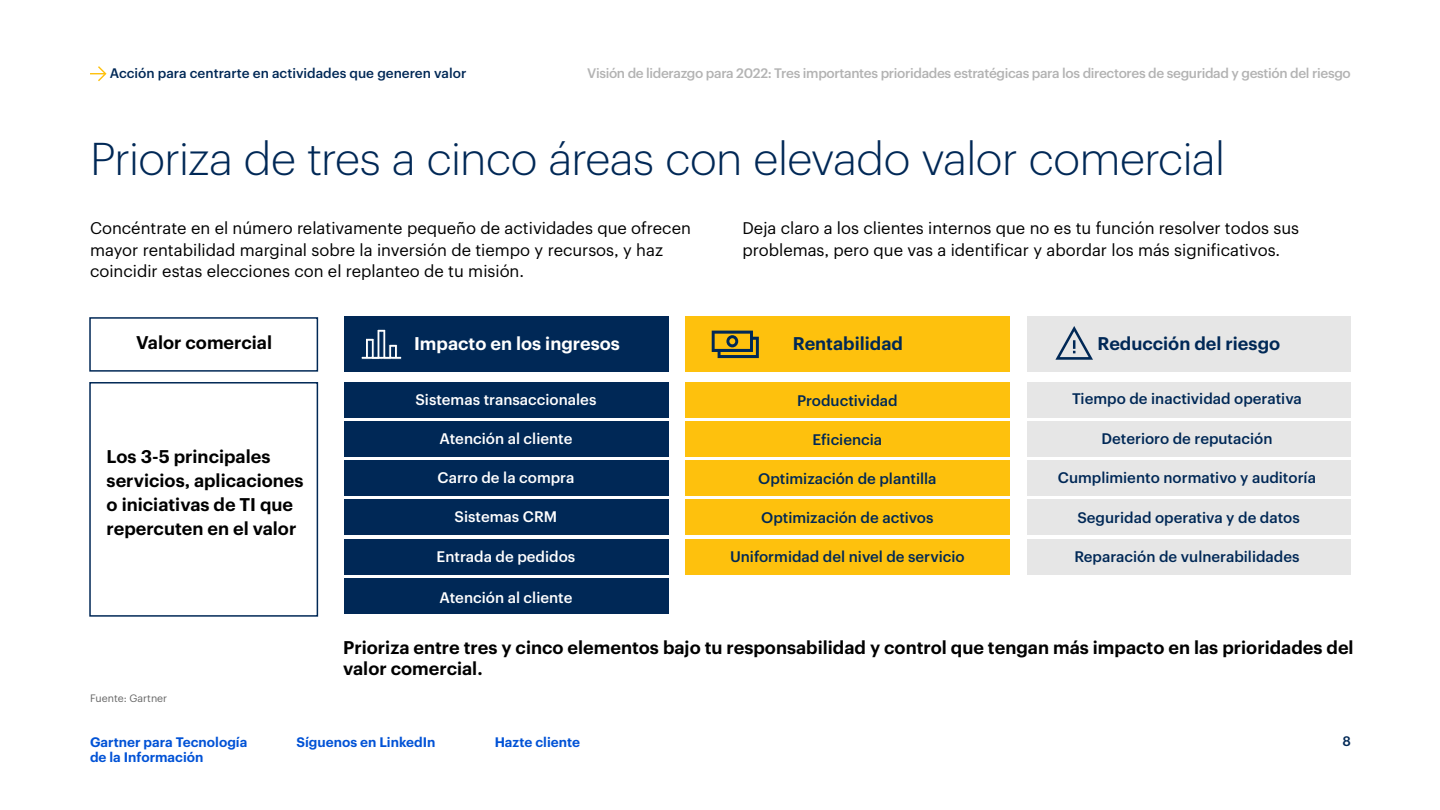
<style>
.page{position:relative;width:1440px;height:810px;background:#fff}
.page>*{position:absolute;margin:0;border:0;box-sizing:border-box;transform-origin:0 0}
._30_pt_page_header{font:300 45px "Graphik";letter-spacing:-.01em;color:#002856}
.page_subhead{font:600 18px/24px "Graphik";color:#000}
.page_subhead-2{font:600 18px "Graphik";color:#002856}
.page_subhead-3{font:600 18px "Graphik";color:#fff}
._3__Body_text_G_reg{font:16.5px/21.8px "Graphik";color:#000}
.page_subhead-4{font:500 15px "Graphik";color:#002856}
.page_subhead-5{font:500 15px "Graphik";color:#fff}
.t1{font:500 13.5px "Graphik";letter-spacing:-.025em;color:#b3b3b3}
._3__Body_text_G_reg-2{font:600 13.5px/15px "Graphik";color:#0052d6}
.Body_Text{font:500 13.5px "Graphik";color:#002856}
.source{font:10.5px "Graphik";color:#666}
</style>
<div class="page">
<div style="left:89px;top:317px;width:229px;height:55px;border:2px solid #002856"></div>
<svg style="left:90px;top:66px;width:17px;height:15px"></svg>
<div style="left:344px;top:316px;width:325px;height:56px;background:#002856"></div>
<div style="left:685px;top:316px;width:325px;height:56px;background:#fec10d"></div>
<div style="left:1027px;top:316px;width:324px;height:56px;background:#e6e6e6"></div>
<div style="left:1027px;top:382px;width:324px;height:36px;background:#e6e6e6"></div>
<div style="left:1027px;top:421px;width:324px;height:36px;background:#e6e6e6"></div>
<div style="left:1027px;top:460px;width:324px;height:36px;background:#e6e6e6"></div>
<div style="left:1027px;top:500px;width:324px;height:35px;background:#e6e6e6"></div>
<div style="left:1027px;top:539px;width:324px;height:36px;background:#e6e6e6"></div>
<div style="left:685px;top:382px;width:325px;height:36px;background:#fec10d"></div>
<div style="left:685px;top:421px;width:325px;height:36px;background:#fec10d"></div>
<div style="left:685px;top:460px;width:325px;height:36px;background:#fec10d"></div>
<div style="left:685px;top:500px;width:325px;height:35px;background:#fec10d"></div>
<div style="left:685px;top:539px;width:325px;height:36px;background:#fec10d"></div>
<div style="left:344px;top:382px;width:325px;height:36px;background:#002856"></div>
<div style="left:344px;top:421px;width:325px;height:36px;background:#002856"></div>
<div style="left:344px;top:460px;width:325px;height:36px;background:#002856"></div>
<div style="left:344px;top:500px;width:325px;height:35px;background:#002856"></div>
<div style="left:344px;top:539px;width:325px;height:36px;background:#002856"></div>
<div style="left:344px;top:579px;width:325px;height:35px;background:#002856"></div>
<svg style="left:361px;top:329px;width:41px;height:31px"></svg>
<svg style="left:712px;top:331px;width:47px;height:27px"></svg>
<svg style="left:1055px;top:326px;width:38px;height:34px"></svg>
<div style="left:89px;top:382px;width:229px;height:235px;border:2px solid #002856"></div>
<p class="Body_Text" style="left:110px;top:63px;width:358px">Acción para centrarte en actividades que generen valor</p>
<p class="t1" style="left:587px;top:63px;width:765px">Visión de liderazgo para 2022: Tres importantes prioridades estratégicas para los directores de seguridad y gestión del riesgo</p>
<p class="_30_pt_page_header" style="left:90px;top:126px;width:1136px">Prioriza de tres a cinco áreas con elevado valor comercial</p>
<p class="_3__Body_text_G_reg" style="left:90px;top:216px;width:602px">Concéntrate en el número relativamente pequeño de actividades que ofrecen mayor rentabilidad marginal sobre la inversión de tiempo y recursos, y haz coincidir estas elecciones con el replanteo de tu misión.</p>
<p class="_3__Body_text_G_reg" style="left:742px;top:216px;width:558px">Deja claro a los clientes internos que no es tu función resolver todos sus problemas, pero que vas a identificar y abordar los más significativos.</p>
<p class="page_subhead" style="left:136px;top:329px;width:137px">Valor comercial</p>
<p class="page_subhead-3" style="left:414px;top:330px;width:207px">Impacto en los ingresos</p>
<p class="page_subhead-2" style="left:793px;top:330px;width:112px">Rentabilidad</p>
<p class="page_subhead-2" style="left:1097px;top:330px;width:184px">Reducción del riesgo</p>
<p class="page_subhead-5" style="left:415px;top:388px;width:183px">Sistemas transaccionales</p>
<p class="page_subhead-5" style="left:439px;top:427px;width:135px">Atención al cliente</p>
<p class="page_subhead-5" style="left:437px;top:466px;width:138px">Carro de la compra</p>
<p class="page_subhead-5" style="left:455px;top:505px;width:104px">Sistemas CRM</p>
<p class="page_subhead-5" style="left:437px;top:545px;width:140px">Entrada de pedidos</p>
<p class="page_subhead-5" style="left:439px;top:586px;width:135px">Atención al cliente</p>
<p class="page_subhead-4" style="left:1072px;top:388px;width:231px">Tiempo de inactividad operativa</p>
<p class="page_subhead-4" style="left:1101px;top:427px;width:173px">Deterioro de reputación</p>
<p class="page_subhead-4" style="left:1058px;top:467px;width:260px">Cumplimiento normativo y auditoría</p>
<p class="page_subhead-4" style="left:1077px;top:506px;width:224px">Seguridad operativa y de datos</p>
<p class="page_subhead-4" style="left:1074px;top:546px;width:227px">Reparación de vulnerabilidades</p>
<p class="page_subhead-4" style="left:797px;top:389px;width:102px">Productividad</p>
<p class="page_subhead-4" style="left:812px;top:428px;width:71px">Eficiencia</p>
<p class="page_subhead-4" style="left:758px;top:467px;width:180px">Optimización de plantilla</p>
<p class="page_subhead-4" style="left:761px;top:506px;width:174px">Optimización de activos</p>
<p class="page_subhead-4" style="left:730px;top:545px;width:236px">Uniformidad del nivel de servicio</p>
<p class="page_subhead" style="left:107px;top:442px;width:198px">Los 3-5 principales servicios, aplicaciones o iniciativas de TI que repercuten en el valor</p>
<p class="page_subhead" style="left:343px;top:635px;width:1012px;line-height:21px">Prioriza entre tres y cinco elementos bajo tu responsabilidad y control que tengan más impacto en las prioridades del valor comercial.</p>
<p class="source" style="left:90px;top:691px;width:79px">Fuente: Gartner</p>
<p class="_3__Body_text_G_reg-2" style="left:90px;top:733px;width:159px">Gartner para Tecnología de la Información</p>
<p class="_3__Body_text_G_reg-2" style="left:296px;top:733px;width:140px">Síguenos en LinkedIn</p>
<p class="_3__Body_text_G_reg-2" style="left:495px;top:733px;width:87px">Hazte cliente</p>
<p class="Body_Text" style="left:1342px;top:731px;width:10px">8</p>
</div>
